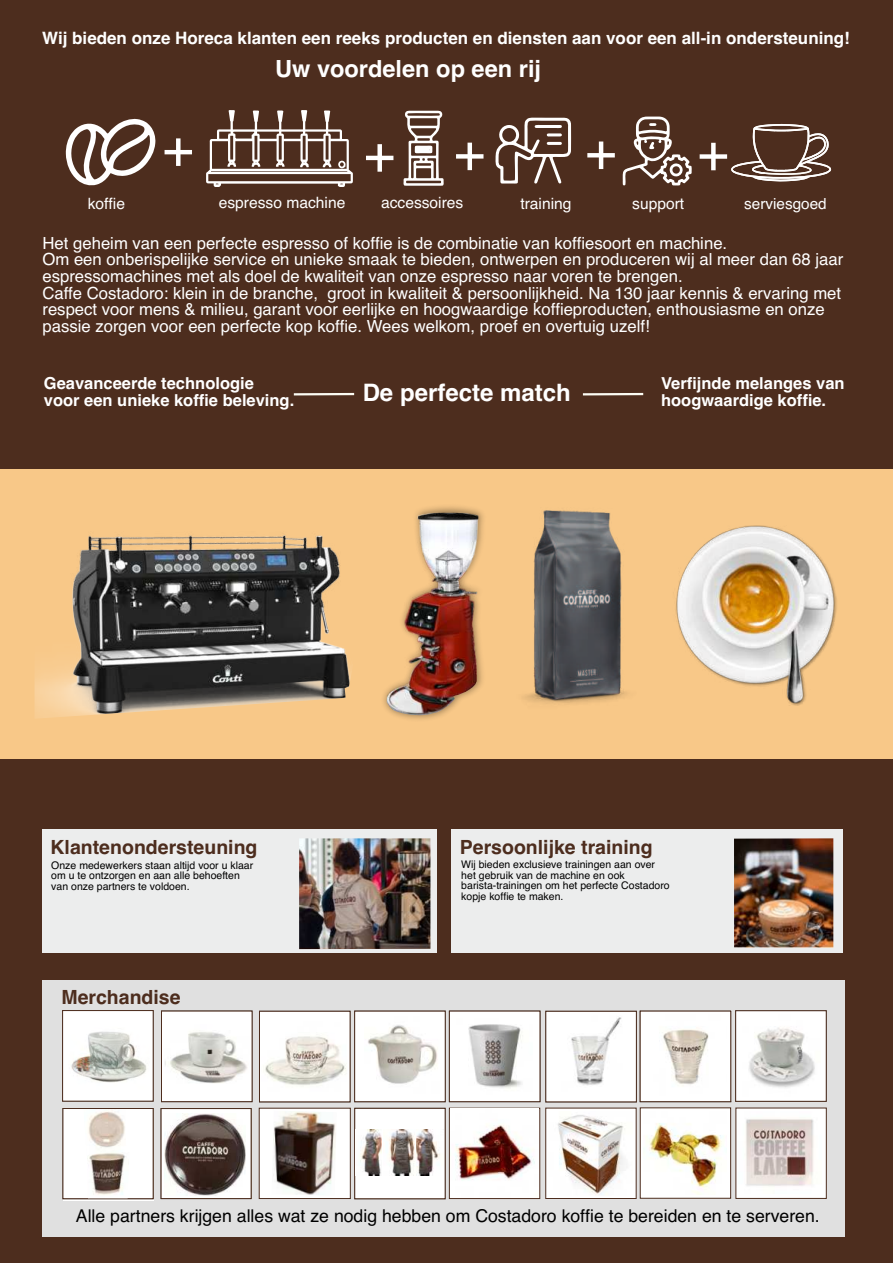
<style>
.page{position:relative;width:893px;height:1263px;background:#4d2d1e}
.page>*{position:absolute;margin:0;border:0;box-sizing:border-box;transform-origin:0 0}
.t1{font:54px "Helvetica";color:#fff}
.t2{font:700 24px "Helvetica";color:#fff}
.t3{font:700 23.55px "Helvetica";color:#fff}
.t4{font:700 19.5px "Helvetica";color:#4d2d1e}
.t5{font:17.7px "Helvetica";color:#000}
.t6{font:700 16.95px "Helvetica";color:#fff}
.t7{font:16.65px/16.6px "Helvetica";color:#fff}
.t8{font:700 16.5px/16.5px "Helvetica";color:#fff}
.t9{font:15.6px "Helvetica";color:#fff}
.t10{font:15.3px "Helvetica";color:#fff}
.t11{font:10.5px/10.5px "Helvetica";color:#000}
</style>
<div class="page">
<svg style="left:66px;top:118px;width:90px;height:68px"></svg>
<svg style="left:206px;top:110px;width:147px;height:77px"></svg>
<svg style="left:403px;top:111px;width:41px;height:75px"></svg>
<svg style="left:495px;top:117px;width:76px;height:67px"></svg>
<svg style="left:622px;top:117px;width:70px;height:69px"></svg>
<div style="left:42px;top:980px;width:803px;height:257px;background:#e0e0e0"></div>
<svg style="left:731px;top:124px;width:101px;height:57px"></svg>
<div style="left:161px;top:1011px;width:91px;height:91px;background:#fff;border:1px solid #4d2d1e"></div>
<img style="left:165px;top:1025px;width:86px;height:58px">
<div style="left:259px;top:1011px;width:91px;height:91px;background:#fff;border:1px solid #4d2d1e"></div>
<img style="left:265px;top:1036px;width:81px;height:50px">
<div style="left:354px;top:1011px;width:92px;height:91px;background:#fff;border:1px solid #4d2d1e"></div>
<img style="left:368px;top:1025px;width:70px;height:59px">
<div style="left:449px;top:1011px;width:91px;height:91px;background:#fff;border:1px solid #4d2d1e"></div>
<div style="left:545px;top:1011px;width:92px;height:91px;background:#fff;border:1px solid #4d2d1e"></div>
<div style="left:640px;top:1011px;width:91px;height:91px;background:#fff;border:1px solid #4d2d1e"></div>
<img style="left:468px;top:1024px;width:55px;height:64px">
<img style="left:571px;top:1017px;width:51px;height:69px">
<img style="left:662px;top:1029px;width:47px;height:56px">
<div style="left:62px;top:1010px;width:92px;height:91px;background:#fff;border:1px solid #4d2d1e"></div>
<img style="left:71px;top:1031px;width:76px;height:52px">
<div style="left:735px;top:1010px;width:92px;height:92px;background:#fff;border:1px solid #4d2d1e"></div>
<div style="left:63px;top:1108px;width:91px;height:91px;background:#fff;border:1px solid #4d2d1e"></div>
<img style="left:749px;top:1027px;width:66px;height:61px">
<img style="left:87px;top:1155px;width:43px;height:43px">
<img style="left:84px;top:1109px;width:42px;height:46px">
<div style="left:161px;top:1108px;width:91px;height:91px;background:#fff;border:1px solid #4d2d1e"></div>
<img style="left:164px;top:1114px;width:82px;height:81px">
<div style="left:259px;top:1108px;width:92px;height:91px;background:#fff;border:1px solid #4d2d1e"></div>
<img style="left:273px;top:1111px;width:63px;height:84px">
<div style="left:354px;top:1108px;width:92px;height:91px;background:#fff;border:1px solid #4d2d1e"></div>
<img style="left:388px;top:1129px;width:27px;height:46px">
<img style="left:355px;top:1130px;width:27px;height:45px">
<img style="left:416px;top:1130px;width:24px;height:45px">
<svg style="left:449px;top:1108px;width:91px;height:91px"></svg>
<img style="left:450px;top:1108px;width:89px;height:89px">
<div style="left:545px;top:1108px;width:92px;height:91px;background:#fff;border:1px solid #4d2d1e"></div>
<img style="left:558px;top:1115px;width:67px;height:80px">
<div style="left:640px;top:1107px;width:91px;height:92px;background:#fff;border:1px solid #4d2d1e"></div>
<img style="left:646px;top:1123px;width:76px;height:71px">
<div style="left:735px;top:1107px;width:92px;height:92px;background:#fff;border:1px solid #4d2d1e"></div>
<img style="left:746px;top:1119px;width:68px;height:67px">
<div style="left:42px;top:829px;width:395px;height:124px;background:#eceded"></div>
<div style="left:451px;top:829px;width:392px;height:123px;background:#eceded"></div>
<div style="left:1px;top:469px;width:892px;height:290px;background:#f8c888"></div>
<img style="left:35px;top:535px;width:316px;height:183px">
<svg style="left:383px;top:506px;width:101px;height:214px"></svg>
<img style="left:387px;top:513px;width:91px;height:202px">
<img style="left:523px;top:510px;width:104px;height:194px">
<img style="left:675px;top:526px;width:162px;height:180px">
<img style="left:299px;top:838px;width:131px;height:111px">
<img style="left:734px;top:838px;width:99px;height:110px">
<hr style="left:294px;top:393px;width:60px;height:2px;background:#fdfcf4">
<hr style="left:583px;top:393px;width:60px;height:2px;background:#fdfcf4">
<p class="t6" style="left:42px;top:28px;width:809px">Wij bieden onze Horeca klanten een reeks producten en diensten aan voor een all-in ondersteuning!</p>
<h3 class="t3" style="left:275px;top:55px;width:268px">Uw voordelen op een rij</h3>
<h1 class="t1" style="left:162px;top:116px;width:33px">+</h1>
<h1 class="t1" style="left:364px;top:121px;width:123px">+ +</h1>
<h1 class="t1" style="left:585px;top:119px;width:33px">+</h1>
<p class="t9" style="left:88px;top:194px;width:39px">koffie</p>
<p class="t9" style="left:219px;top:193px;width:128px">espresso machine</p>
<p class="t9" style="left:381px;top:194px;width:84px">accessoires</p>
<p class="t9" style="left:520px;top:194px;width:53px">training</p>
<p class="t9" style="left:632px;top:195px;width:54px">support</p>
<h1 class="t1" style="left:697px;top:120px;width:33px">+</h1>
<p class="t10" style="left:744px;top:194px;width:84px">serviesgoed</p>
<p class="t7" style="left:42px;top:234px;width:802px">Het geheim van een perfecte espresso of koffie is de combinatie van koffiesoort en machine.<br>Om een onberispelijke service en unieke smaak te bieden, ontwerpen en produceren wij al meer dan 68 jaar espressomachines met als doel de kwaliteit van onze espresso naar voren te brengen.<br>Caffe Costadoro: klein in de branche, groot in kwaliteit &amp; persoonlijkheid. Na 130 jaar kennis &amp; ervaring met respect voor mens &amp; milieu, garant voor eerlijke en hoogwaardige koffieproducten, enthousiasme en onze passie zorgen voor een perfecte kop koffie. Wees welkom, proef en overtuig uzelf!</p>
<p class="t8" style="left:44px;top:375px;width:252px">Geavanceerde technologie<br>voor een unieke koffie beleving.</p>
<h2 class="t2" style="left:363px;top:378px;width:210px">De perfecte match</h2>
<p class="t8" style="left:661px;top:375px;width:185px">Verfijnde melanges van hoogwaardige koffie.</p>
<p class="t4" style="left:51px;top:836px;width:208px">Klantenondersteuning</p>
<p class="t11" style="left:51px;top:860px;width:203px">Onze medewerkers staan altijd voor u klaar om u te ontzorgen en aan alle behoeften van onze partners te voldoen.</p>
<p class="t4" style="left:61px;top:986px;width:121px">Merchandise</p>
<p class="t4" style="left:460px;top:836px;width:194px">Persoonlijke training</p>
<p class="t11" style="left:461px;top:859px;width:210px">Wij bieden exclusieve trainingen aan over het gebruik van de machine en ook barista-trainingen om het perfecte Costadoro kopje koffie te maken.</p>
<p class="t5" style="left:76px;top:1205px;width:745px">Alle partners krijgen alles wat ze nodig hebben om Costadoro koffie te bereiden en te serveren.</p>
</div>
